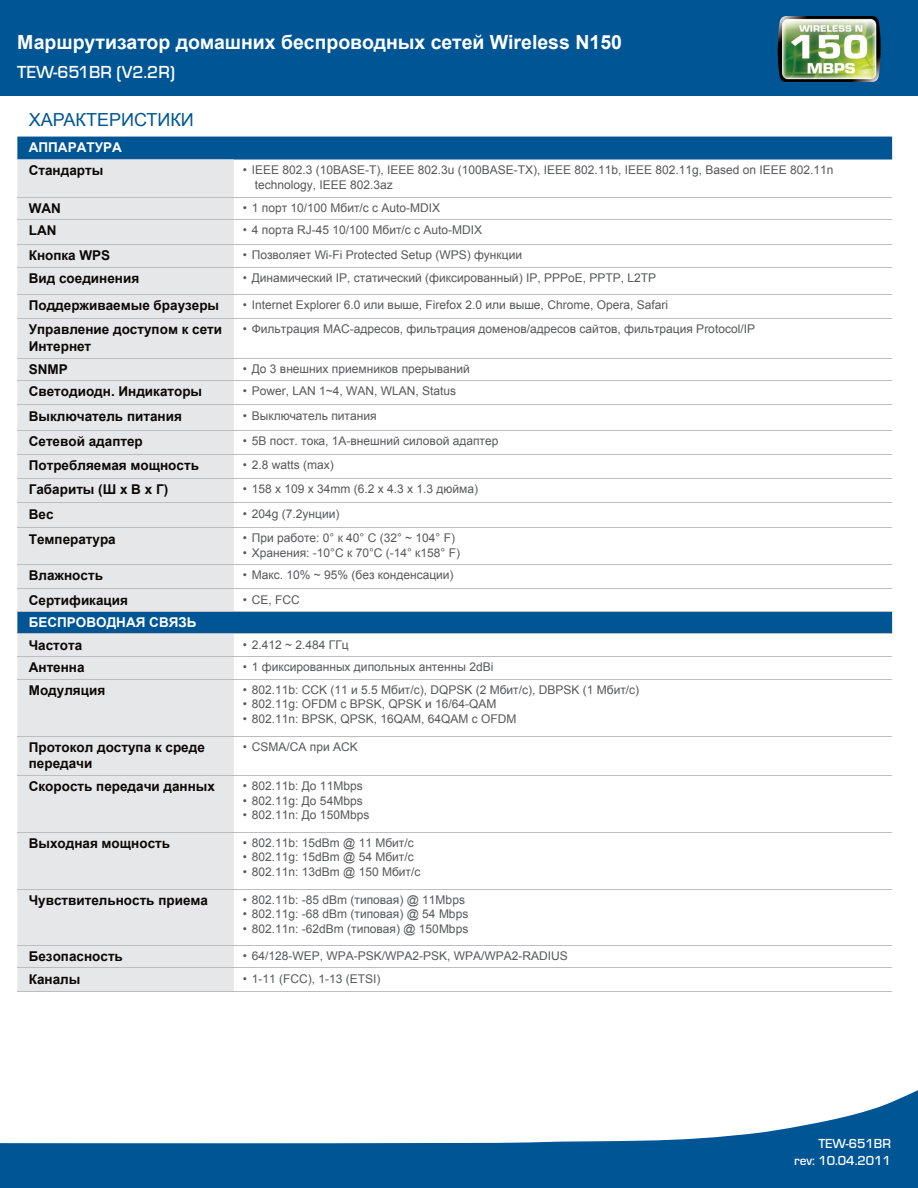
<style>
.page{position:relative;width:918px;height:1188px;background:#fff}
.page>*{position:absolute;margin:0;border:0;box-sizing:border-box;transform-origin:0 0}
.t1{font:700 19.5px "Arial";color:#fff}
.t2{font:500 18px "Eurostile T";color:#fff}
.t3{font:18px "Arial";color:#005595}
.t4{font:700 13.5px/16.2px "Arial";color:#0c0806}
.t5{font:700 13.5px "Arial";color:#fff}
.t6{font:500 13.5px/16.2px "Eurostile T";color:#fff;text-align:right}
.t7{font:12px/14.4px "Arial";color:#57585a}
</style>
<div class="page">
<div style="left:0;top:0;width:918px;height:95px;background:#005595"></div>
<hr style="left:0;top:95px;width:918px;height:1px;background:#005595">
<svg style="left:0;top:1090px;width:918px;height:98px;fill:#005595"></svg>
<svg style="left:17px;top:136px;width:875px;height:24px;background:#0c5c99"></svg>
<div style="left:17px;top:160px;width:217px;height:831px;background:#e6e7e9"></div>
<div style="left:17px;top:612px;width:875px;height:22px;background:#005595"></div>
<hr style="left:234px;top:197px;width:658px;height:1px;background:#bcbdc0">
<hr style="left:234px;top:219px;width:658px;height:1px;background:#bcbdc0">
<hr style="left:17px;top:244px;width:217px;height:1px;background:#bcbdc0">
<hr style="left:234px;top:244px;width:658px;height:1px;background:#bcbdc0">
<hr style="left:17px;top:267px;width:217px;height:1px;background:#bcbdc0">
<hr style="left:234px;top:267px;width:658px;height:1px;background:#bcbdc0">
<hr style="left:17px;top:294px;width:217px;height:1px;background:#bcbdc0">
<hr style="left:234px;top:294px;width:658px;height:1px;background:#bcbdc0">
<hr style="left:17px;top:318px;width:217px;height:1px;background:#bcbdc0">
<hr style="left:234px;top:318px;width:658px;height:1px;background:#bcbdc0">
<hr style="left:17px;top:358px;width:217px;height:1px;background:#bcbdc0">
<hr style="left:234px;top:358px;width:658px;height:1px;background:#bcbdc0">
<hr style="left:17px;top:380px;width:217px;height:1px;background:#bcbdc0">
<hr style="left:234px;top:380px;width:658px;height:1px;background:#bcbdc0">
<hr style="left:17px;top:405px;width:217px;height:1px;background:#bcbdc0">
<hr style="left:234px;top:405px;width:658px;height:1px;background:#bcbdc0">
<hr style="left:17px;top:430px;width:217px;height:1px;background:#bcbdc0">
<hr style="left:234px;top:430px;width:658px;height:1px;background:#bcbdc0">
<hr style="left:234px;top:528px;width:658px;height:1px;background:#bcbdc0">
<hr style="left:17px;top:528px;width:217px;height:1px;background:#bcbdc0">
<hr style="left:17px;top:564px;width:217px;height:1px;background:#bcbdc0">
<hr style="left:17px;top:589px;width:217px;height:1px;background:#bcbdc0">
<hr style="left:17px;top:611px;width:217px;height:1px;background:#bcbdc0">
<hr style="left:17px;top:634px;width:217px;height:1px;background:#bcbdc0">
<hr style="left:17px;top:656px;width:217px;height:1px;background:#bcbdc0">
<hr style="left:17px;top:679px;width:217px;height:1px;background:#bcbdc0">
<hr style="left:17px;top:736px;width:217px;height:1px;background:#bcbdc0">
<hr style="left:17px;top:775px;width:217px;height:1px;background:#bcbdc0">
<hr style="left:17px;top:832px;width:217px;height:1px;background:#bcbdc0">
<hr style="left:17px;top:889px;width:217px;height:1px;background:#bcbdc0">
<hr style="left:17px;top:945px;width:217px;height:1px;background:#bcbdc0">
<hr style="left:17px;top:968px;width:217px;height:1px;background:#bcbdc0">
<hr style="left:17px;top:991px;width:217px;height:1px;background:#bcbdc0">
<hr style="left:234px;top:564px;width:658px;height:1px;background:#bcbdc0">
<hr style="left:234px;top:589px;width:658px;height:1px;background:#bcbdc0">
<hr style="left:234px;top:611px;width:658px;height:1px;background:#bcbdc0">
<hr style="left:234px;top:634px;width:658px;height:1px;background:#bcbdc0">
<hr style="left:234px;top:656px;width:658px;height:1px;background:#bcbdc0">
<hr style="left:234px;top:679px;width:658px;height:1px;background:#bcbdc0">
<hr style="left:234px;top:736px;width:658px;height:1px;background:#bcbdc0">
<hr style="left:234px;top:775px;width:658px;height:1px;background:#bcbdc0">
<hr style="left:234px;top:832px;width:658px;height:1px;background:#bcbdc0">
<hr style="left:234px;top:889px;width:658px;height:1px;background:#bcbdc0">
<hr style="left:234px;top:945px;width:658px;height:1px;background:#bcbdc0">
<hr style="left:234px;top:968px;width:658px;height:1px;background:#bcbdc0">
<hr style="left:234px;top:991px;width:658px;height:1px;background:#bcbdc0">
<hr style="left:17px;top:219px;width:217px;height:1px;background:#bcbdc0">
<hr style="left:17px;top:197px;width:217px;height:1px;background:#bcbdc0">
<hr style="left:17px;top:478px;width:217px;height:1px;background:#bcbdc0">
<hr style="left:17px;top:503px;width:217px;height:1px;background:#bcbdc0">
<hr style="left:234px;top:478px;width:658px;height:1px;background:#bcbdc0">
<hr style="left:234px;top:503px;width:658px;height:1px;background:#bcbdc0">
<hr style="left:17px;top:454px;width:217px;height:1px;background:#bcbdc0">
<hr style="left:234px;top:454px;width:658px;height:1px;background:#bcbdc0">
<img style="left:777px;top:16px;width:104px;height:65px">
<h1 class="t1" style="left:17px;top:29px;width:606px">Маршрутизатор домашних беспроводных сетей Wireless N150</h1>
<h2 class="t2" style="left:17px;top:62px;width:159px">TEW-651BR (V2.2R)</h2>
<h2 class="t3" style="left:29px;top:108px;width:167px">ХАРАКТЕРИСТИКИ</h2>
<p class="t5" style="left:29px;top:139px;width:95px">АППАРАТУРА</p>
<p class="t4" style="left:29px;top:163px;width:76px">Стандарты</p>
<p class="t7" style="left:255px;top:163px;width:580px;text-indent:-12px">• IEEE 802.3 (10BASE-T), IEEE 802.3u (100BASE-TX), IEEE 802.11b, IEEE 802.11g, Based on IEEE 802.11n technology, IEEE 802.3az</p>
<p class="t4" style="left:29px;top:201px;width:34px">WAN</p>
<p class="t7" style="left:243px;top:201px;width:199px">• 1 порт 10/100 Мбит/с с Auto-MDIX</p>
<p class="t4" style="left:29px;top:223px;width:29px">LAN</p>
<p class="t7" style="left:243px;top:223px;width:241px">• 4 порта RJ-45 10/100 Мбит/с с Auto-MDIX</p>
<p class="t4" style="left:29px;top:247px;width:83px">Кнопка WPS</p>
<p class="t7" style="left:243px;top:248px;width:281px">• Позволяет Wi-Fi Protected Setup (WPS) функции</p>
<p class="t4" style="left:29px;top:271px;width:112px">Вид соединения</p>
<p class="t7" style="left:243px;top:271px;width:415px">• Динамический IP, статический (фиксированный) IP, PPPoE, PPTP, L2TP</p>
<p class="t4" style="left:29px;top:297px;width:192px">Поддерживаемые браузеры</p>
<p class="t7" style="left:243px;top:298px;width:427px">• Internet Explorer 6.0 или выше, Firefox 2.0 или выше, Chrome, Opera, Safari</p>
<p class="t4" style="left:29px;top:322px;width:195px">Управление доступом к сети<br>Интернет</p>
<p class="t7" style="left:243px;top:322px;width:514px">• Фильтрация МАС-адресов, фильтрация доменов/адресов сайтов, фильтрация Protocol/IP</p>
<p class="t4" style="left:29px;top:361px;width:41px">SNMP</p>
<p class="t7" style="left:243px;top:361px;width:229px">• До 3 внешних приемников прерываний</p>
<p class="t4" style="left:29px;top:384px;width:175px">Светодиодн. Индикаторы</p>
<p class="t7" style="left:243px;top:384px;width:215px">• Power, LAN 1~4, WAN, WLAN, Status</p>
<p class="t4" style="left:29px;top:408px;width:155px">Выключатель питания</p>
<p class="t7" style="left:243px;top:408px;width:135px">• Выключатель питания</p>
<p class="t4" style="left:29px;top:434px;width:116px">Сетевой адаптер</p>
<p class="t7" style="left:243px;top:434px;width:257px">• 5В пост. тока, 1A-внешний силовой адаптер</p>
<p class="t4" style="left:29px;top:458px;width:172px">Потребляемая мощность</p>
<p class="t7" style="left:243px;top:458px;width:93px">• 2.8 watts (max)</p>
<p class="t4" style="left:29px;top:482px;width:141px">Габариты (Ш x В x Г)</p>
<p class="t7" style="left:243px;top:482px;width:237px">• 158 x 109 x 34mm (6.2 x 4.3 x 1.3 дюйма)</p>
<p class="t4" style="left:29px;top:506px;width:26px">Bec</p>
<p class="t7" style="left:243px;top:506px;width:98px">• 204g (7.2унции)</p>
<p class="t4" style="left:29px;top:531px;width:89px">Температура</p>
<p class="t7" style="left:243px;top:531px;width:214px">• При работе: 0° к 40° C (32° ~ 104° F)</p>
<p class="t7" style="left:243px;top:546px;width:219px">• Хранения: -10°C к 70°C (-14° к158° F)</p>
<p class="t4" style="left:29px;top:568px;width:76px">Влажность</p>
<p class="t7" style="left:243px;top:568px;width:212px">• Макс. 10% ~ 95% (без конденсации)</p>
<p class="t4" style="left:29px;top:592px;width:101px">Сертификация</p>
<p class="t7" style="left:243px;top:592px;width:58px">• CE, FCC</p>
<p class="t5" style="left:29px;top:614px;width:169px">БЕСПРОВОДНАЯ СВЯЗЬ</p>
<p class="t4" style="left:29px;top:637px;width:55px">Частота</p>
<p class="t7" style="left:243px;top:637px;width:107px">• 2.412 ~ 2.484 ГГц</p>
<p class="t4" style="left:29px;top:660px;width:57px">Антенна</p>
<p class="t7" style="left:243px;top:660px;width:252px">• 1 фиксированных дипольных антенны 2dBi</p>
<p class="t4" style="left:29px;top:682px;width:78px">Модуляция</p>
<p class="t7" style="left:243px;top:682px;width:398px">• 802.11b: CCK (11 и 5.5 Мбит/с), DQPSK (2 Мбит/с), DBPSK (1 Мбит/с)</p>
<p class="t7" style="left:243px;top:697px;width:255px">• 802.11g: OFDM с BPSK, QPSK и 16/64-QAM</p>
<p class="t7" style="left:243px;top:711px;width:275px">• 802.11n: BPSK, QPSK, 16QAM, 64QAM с OFDM</p>
<p class="t4" style="left:29px;top:740px;width:178px">Протокол доступа к среде передачи</p>
<p class="t7" style="left:243px;top:740px;width:116px">• CSMA/CA при ACK</p>
<p class="t4" style="left:29px;top:779px;width:188px">Скорость передачи данных</p>
<p class="t7" style="left:243px;top:779px;width:121px">• 802.11b: До 11Mbps</p>
<p class="t7" style="left:243px;top:793px;width:121px">• 802.11g: До 54Mbps</p>
<p class="t7" style="left:243px;top:808px;width:128px">• 802.11n: До 150Mbps</p>
<p class="t4" style="left:29px;top:836px;width:143px">Выходная мощность</p>
<p class="t7" style="left:243px;top:836px;width:172px">• 802.11b: 15dBm @ 11 Мбит/с</p>
<p class="t7" style="left:243px;top:850px;width:172px">• 802.11g: 15dBm @ 54 Мбит/с</p>
<p class="t7" style="left:243px;top:865px;width:179px">• 802.11n: 13dBm @ 150 Мбит/с</p>
<p class="t4" style="left:29px;top:892px;width:181px">Чувствительность приема</p>
<p class="t7" style="left:243px;top:892px;width:224px">• 802.11b: -85 dBm (типовая) @ 11Mbps</p>
<p class="t7" style="left:243px;top:907px;width:227px">• 802.11g: -68 dBm (типовая) @ 54 Mbps</p>
<p class="t7" style="left:243px;top:921px;width:227px">• 802.11n: -62dBm (типовая) @ 150Mbps</p>
<p class="t4" style="left:29px;top:949px;width:96px">Безопасность</p>
<p class="t7" style="left:243px;top:949px;width:327px">• 64/128-WEP, WPA-PSK/WPA2-PSK, WPA/WPA2-RADIUS</p>
<p class="t4" style="left:29px;top:971px;width:53px">Каналы</p>
<p class="t7" style="left:243px;top:971px;width:139px">• 1-11 (FCC), 1-13 (ETSI)</p>
<p class="t6" style="left:794px;top:1136px;width:98px">TEW-651BR<br>rev: 10.04.2011</p>
</div>
